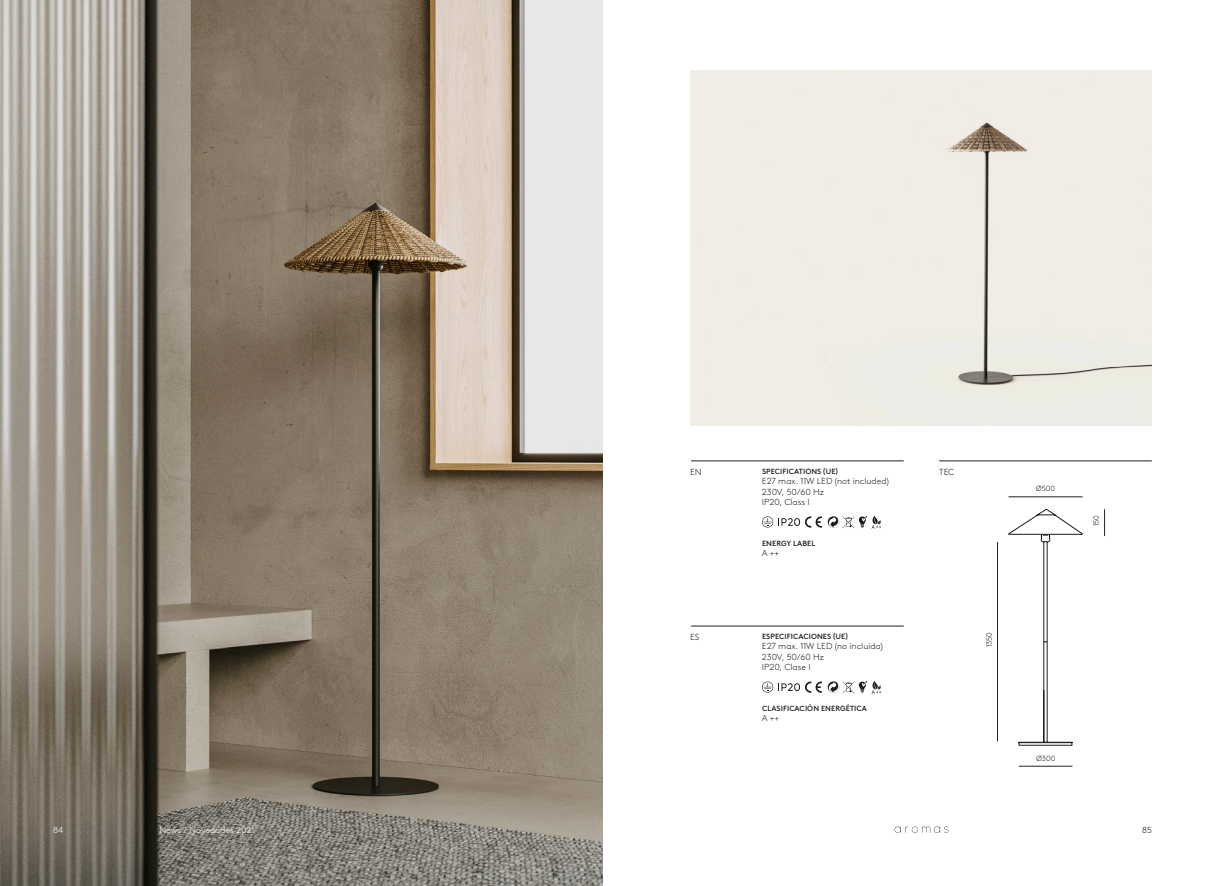
<style>
.page{position:relative;width:1205px;height:886px;background:#fff}
.page>*{position:absolute;margin:0;border:0;box-sizing:border-box;transform-origin:0 0}
.t1{font:300 8.75px/10.5px "Brown LL";color:#231f20}
.t2{font:300 8.75px "Brown LL";color:#fff}
.t3{font:500 7.5px "Brown LL";letter-spacing:.01em;color:#231f20}
.t4{font:300 7.5px "Brown LL";color:#231f20}
</style>
<div class="page">
<svg style="left:894px;top:826px;width:54px;height:7px"></svg>
<img style="left:0;top:0;width:602px;height:886px">
<div style="left:690px;top:71px;width:462px;height:354px;background:#f2ece7"></div>
<hr style="left:939px;top:461px;width:213px;height:1px;background:#231f20">
<hr style="left:1019px;top:766px;width:53px;height:1px;background:#231f20">
<hr style="left:1008px;top:497px;width:74px;height:1px;background:#231f20">
<hr style="left:997px;top:542px;width:1px;height:199px;background:#231f20">
<svg style="left:1104px;top:509px;width:1px;height:27px"></svg>
<svg style="left:1008px;top:509px;width:74px;height:236px"></svg>
<hr style="left:691px;top:461px;width:213px;height:1px;background:#231f20">
<hr style="left:691px;top:626px;width:213px;height:1px;background:#231f20">
<svg style="left:762px;top:516px;width:119px;height:13px"></svg>
<svg style="left:762px;top:681px;width:119px;height:13px"></svg>
<p class="t1" style="left:690px;top:466px;width:13px">EN</p>
<p class="t1" style="left:690px;top:631px;width:11px">ES</p>
<p class="t3" style="left:762px;top:465px;width:77px">SPECIFICATIONS (UE)</p>
<p class="t1" style="left:762px;top:475px;width:129px">E27 max. 11W LED (not included)<br>230V, 50/60 Hz</p>
<p class="t1" style="left:762px;top:496px;width:49px">IP20, Class I</p>
<p class="t3" style="left:762px;top:537px;width:55px">ENERGY LABEL</p>
<p class="t1" style="left:762px;top:547px;width:19px">A ++</p>
<p class="t3" style="left:762px;top:630px;width:87px">ESPECIFICACIONES (UE)</p>
<p class="t1" style="left:762px;top:641px;width:123px">E27 max. 11W LED (no incluida)<br>230V, 50/60 Hz</p>
<p class="t1" style="left:762px;top:662px;width:50px">IP20, Clase I</p>
<p class="t3" style="left:762px;top:702px;width:106px">CLASIFICACIÓN ENERGÉTICA</p>
<p class="t1" style="left:762px;top:713px;width:19px">A ++</p>
<p class="t1" style="left:939px;top:466px;width:17px">TEC</p>
<p class="t4" style="left:984px;top:647px;width:17px;rotate:-90deg">1350</p>
<p class="t4" style="left:1036px;top:483px;width:21px">Ø500</p>
<p class="t4" style="left:1091px;top:526px;width:13px;rotate:-90deg">150</p>
<p class="t4" style="left:1036px;top:753px;width:21px">Ø300</p>
<p class="t2" style="left:53px;top:823px;width:12px">84</p>
<p class="t2" style="left:159px;top:823px;width:96px">News / Novedades 2021</p>
<p class="t1" style="left:1142px;top:824px;width:11px">85</p>
</div>
